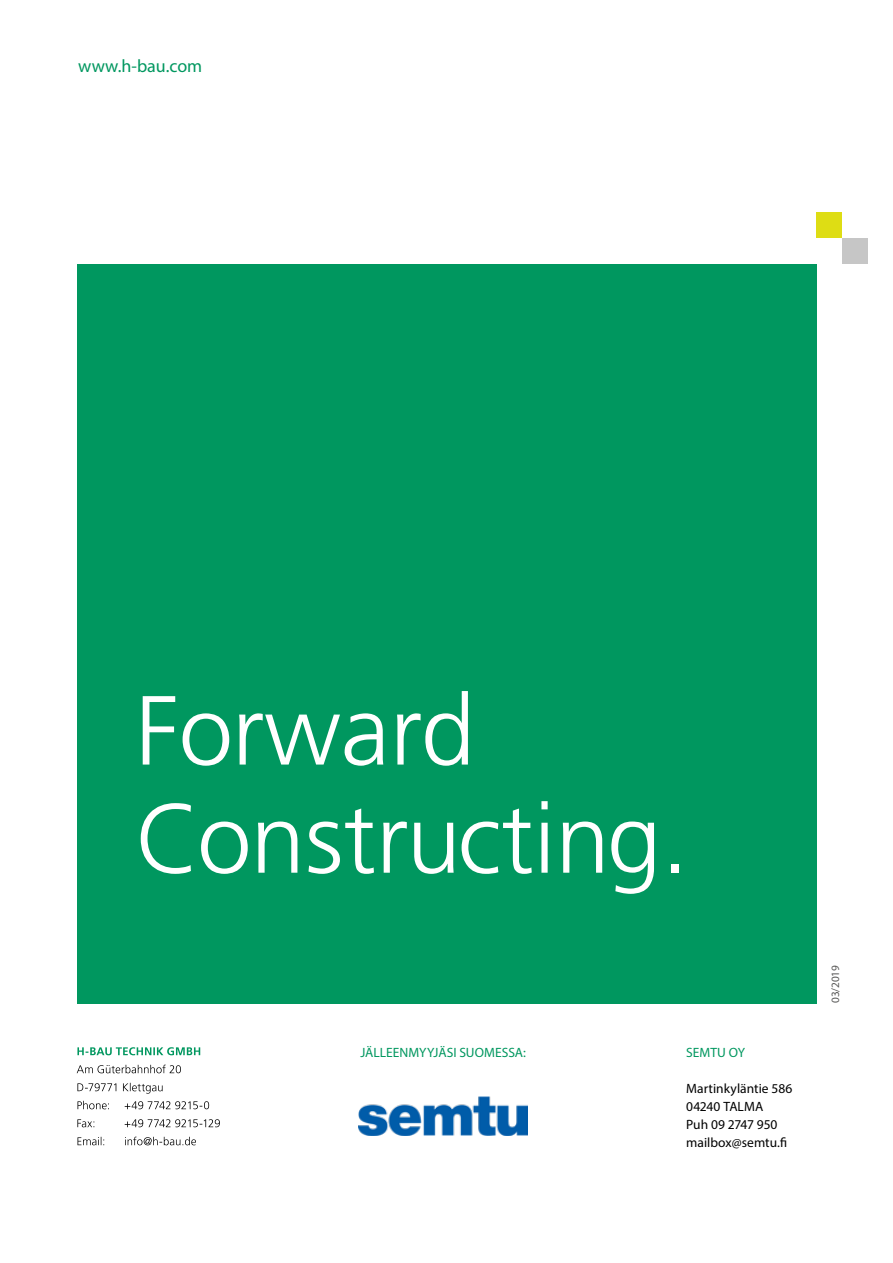
<style>
.page{position:relative;width:893px;height:1263px;background:#fff}
.page>*{position:absolute;margin:0;border:0;box-sizing:border-box;transform-origin:0 0}
.t1{font:18px "Myriad Pro";color:#00975f}
.t2{font:13.5px/18px "Myriad Pro";color:#000}
.t3{font:13.5px "Myriad Pro";color:#00975f}
.t4{font:11.25px "Myriad Pro";letter-spacing:-.015em;color:#575756}
</style>
<div class="page">
<svg style="left:78px;top:1137px;width:118px;height:8px"></svg>
<svg style="left:77px;top:1119px;width:143px;height:8px"></svg>
<svg style="left:78px;top:1101px;width:131px;height:8px"></svg>
<svg style="left:77px;top:1083px;width:86px;height:11px"></svg>
<svg style="left:77px;top:1065px;width:104px;height:8px"></svg>
<svg style="left:77px;top:1047px;width:123px;height:8px"></svg>
<div style="left:77px;top:264px;width:739px;height:739px;background:#00975f"></div>
<svg style="left:143px;top:696px;width:32px;height:68px"></svg>
<svg style="left:183px;top:713px;width:46px;height:53px"></svg>
<svg style="left:239px;top:713px;width:144px;height:53px"></svg>
<svg style="left:397px;top:691px;width:71px;height:75px"></svg>
<svg style="left:141px;top:803px;width:50px;height:71px"></svg>
<svg style="left:201px;top:821px;width:47px;height:53px"></svg>
<svg style="left:258px;top:821px;width:39px;height:52px"></svg>
<svg style="left:308px;top:808px;width:66px;height:66px"></svg>
<svg style="left:383px;top:821px;width:24px;height:52px"></svg>
<svg style="left:414px;top:823px;width:40px;height:51px"></svg>
<svg style="left:462px;top:808px;width:70px;height:66px"></svg>
<svg style="left:541px;top:801px;width:7px;height:72px"></svg>
<svg style="left:563px;top:821px;width:39px;height:52px"></svg>
<svg style="left:611px;top:821px;width:43px;height:73px"></svg>
<div style="left:671px;top:864px;width:7px;height:9px;background:#fff"></div>
<div style="left:842px;top:238px;width:25px;height:26px;background:#c6c6c6"></div>
<div style="left:816px;top:213px;width:26px;height:25px;background:#dedd14"></div>
<img style="left:359px;top:1096px;width:169px;height:39px">
<h1 class="t1" style="left:78px;top:55px;width:125px">www.h-bau.com</h1>
<p class="t3" style="left:361px;top:1044px;width:167px">JÄLLEENMYYJÄSI SUOMESSA:</p>
<p class="t3" style="left:686px;top:1044px;width:60px">SEMTU OY</p>
<p class="t2" style="left:686px;top:1079px;width:108px">Martinkyläntie 586<br>04240 TALMA<br>Puh 09 2747 950 mailbox@semtu.fi</p>
<p class="t4" style="left:828px;top:1003px;width:39px;rotate:-90deg">03/2019</p>
</div>
